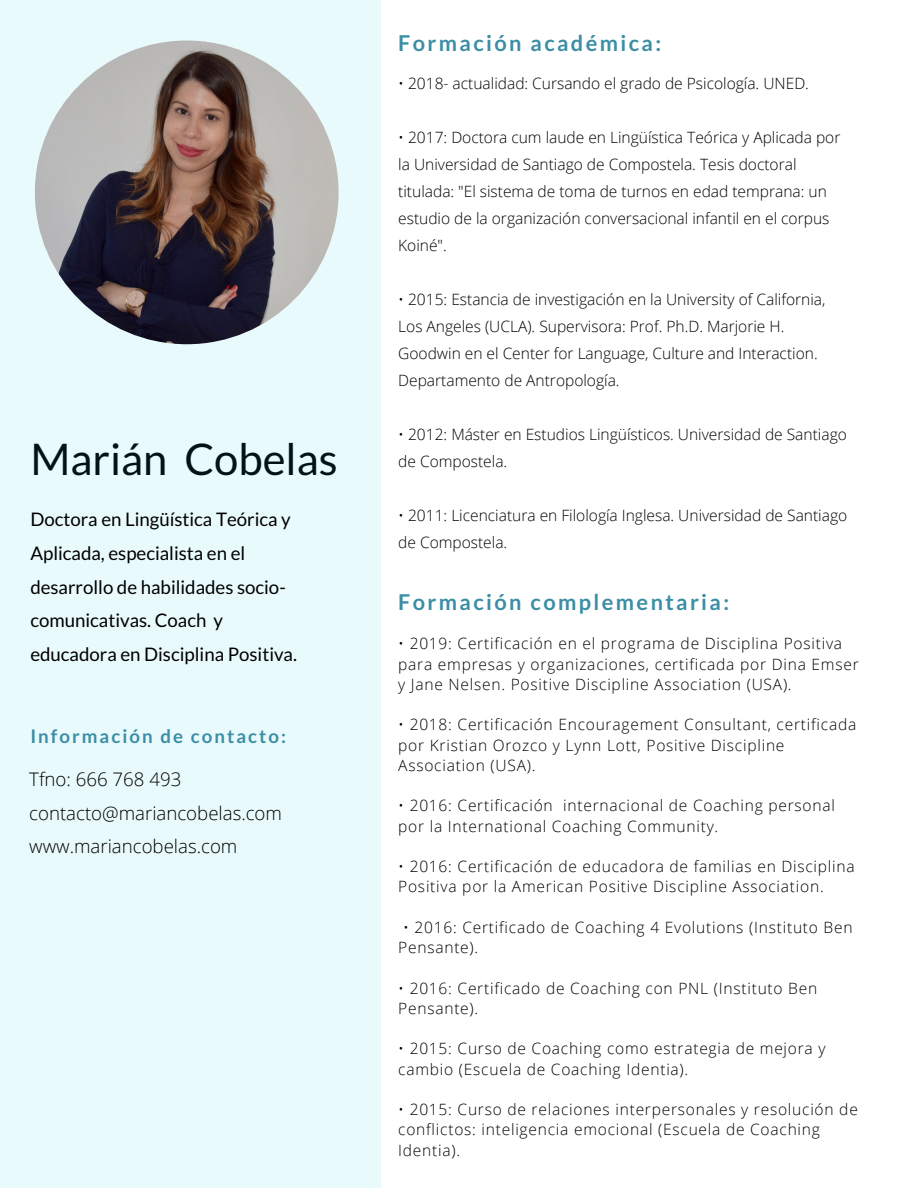
<style>
.page{position:relative;width:918px;height:1188px;background:#fff}
.page>*{position:absolute;margin:0;border:0;box-sizing:border-box;transform-origin:0 0}
.t1{font:43.65px "Lato";color:#000}
.t2{font:700 21.75px "Lato";letter-spacing:.11em;color:#3b8ea5}
.t3{font:18.75px/33.8px "Lato";color:#000}
.t4{font:300 18.75px/33.8px "Open Sans";color:#000}
.t5{font:700 18.75px "Lato";letter-spacing:.11em;color:#3b8ea5}
.t6{font:300 15.6px/20.2px "Open Sans";letter-spacing:.05em;color:#000}
.t7{font:300 15.6px/27px "Open Sans";color:#000}
</style>
<div class="page">
<div style="left:0;top:0;width:380px;height:1188px;background:#e9fafc"></div>
<img style="left:35px;top:41px;width:304px;height:303px;border-radius:50%">
<h1 class="t1" style="left:30px;top:432px;width:309px">Marián Cobelas</h1>
<p class="t3" style="left:30px;top:502px;width:268px">Doctora en Lingüística Teórica y<br>Aplicada, especialista en el desarrollo de habilidades socio&shy;comunicativas. Coach y educadora en Disciplina Positiva.</p>
<p class="t5" style="left:30px;top:724px;width:257px">Información de contacto:</p>
<p class="t4" style="left:29px;top:762px;width:254px">Tfno: 666 768 493 contacto@mariancobelas.com www.mariancobelas.com</p>
<h2 class="t2" style="left:398px;top:29px;width:264px">Formación académica:</h2>
<p class="t7" style="left:398px;top:70px;width:412px">• 2018- actualidad: Cursando el grado de Psicología. UNED.</p>
<p class="t7" style="left:398px;top:124px;width:444px">• 2017: Doctora cum laude en Lingüística Teórica y Aplicada por la Universidad de Santiago de Compostela. Tesis doctoral titulada: "El sistema de toma de turnos en edad temprana: un estudio de la organización conversacional infantil en el corpus Koiné".</p>
<p class="t7" style="left:398px;top:286px;width:429px">• 2015: Estancia de investigación en la University of California, Los Angeles (UCLA). Supervisora: Prof. Ph.D. Marjorie H.<br>Goodwin en el Center for Language, Culture and Interaction.<br>Departamento de Antropología.</p>
<p class="t7" style="left:398px;top:421px;width:450px">• 2012: Máster en Estudios Lingüísticos. Universidad de Santiago de Compostela.</p>
<p class="t7" style="left:398px;top:502px;width:450px">• 2011: Licenciatura en Filología Inglesa. Universidad de Santiago de Compostela.</p>
<h2 class="t2" style="left:398px;top:588px;width:332px">Formación complementaria:</h2>
<p class="t6" style="left:398px;top:633px;width:462px">• 2019: Certificación en el programa de Disciplina Positiva para empresas y organizaciones, certificada por Dina Emser y Jane Nelsen. Positive Discipline Association (USA).</p>
<p class="t6" style="left:398px;top:714px;width:460px">• 2018: Certificación Encouragement Consultant, certificada por Kristian Orozco y Lynn Lott, Positive Discipline<br>Association (USA).</p>
<p class="t6" style="left:398px;top:795px;width:438px">• 2016: Certificación internacional de Coaching personal por la International Coaching Community.</p>
<p class="t6" style="left:398px;top:856px;width:458px">• 2016: Certificación de educadora de familias en Disciplina<br>Positiva por la American Positive Discipline Association.</p>
<p class="t6" style="left:398px;top:917px;width:456px;text-indent:5px">• 2016: Certificado de Coaching 4 Evolutions (Instituto Ben<br>Pensante).</p>
<p class="t6" style="left:398px;top:978px;width:421px">• 2016: Certificado de Coaching con PNL (Instituto Ben<br>Pensante).</p>
<p class="t6" style="left:398px;top:1038px;width:429px">• 2015: Curso de Coaching como estrategia de mejora y cambio (Escuela de Coaching Identia).</p>
<p class="t6" style="left:398px;top:1099px;width:461px">• 2015: Curso de relaciones interpersonales y resolución de conflictos: inteligencia emocional (Escuela de Coaching<br>Identia).</p>
</div>
